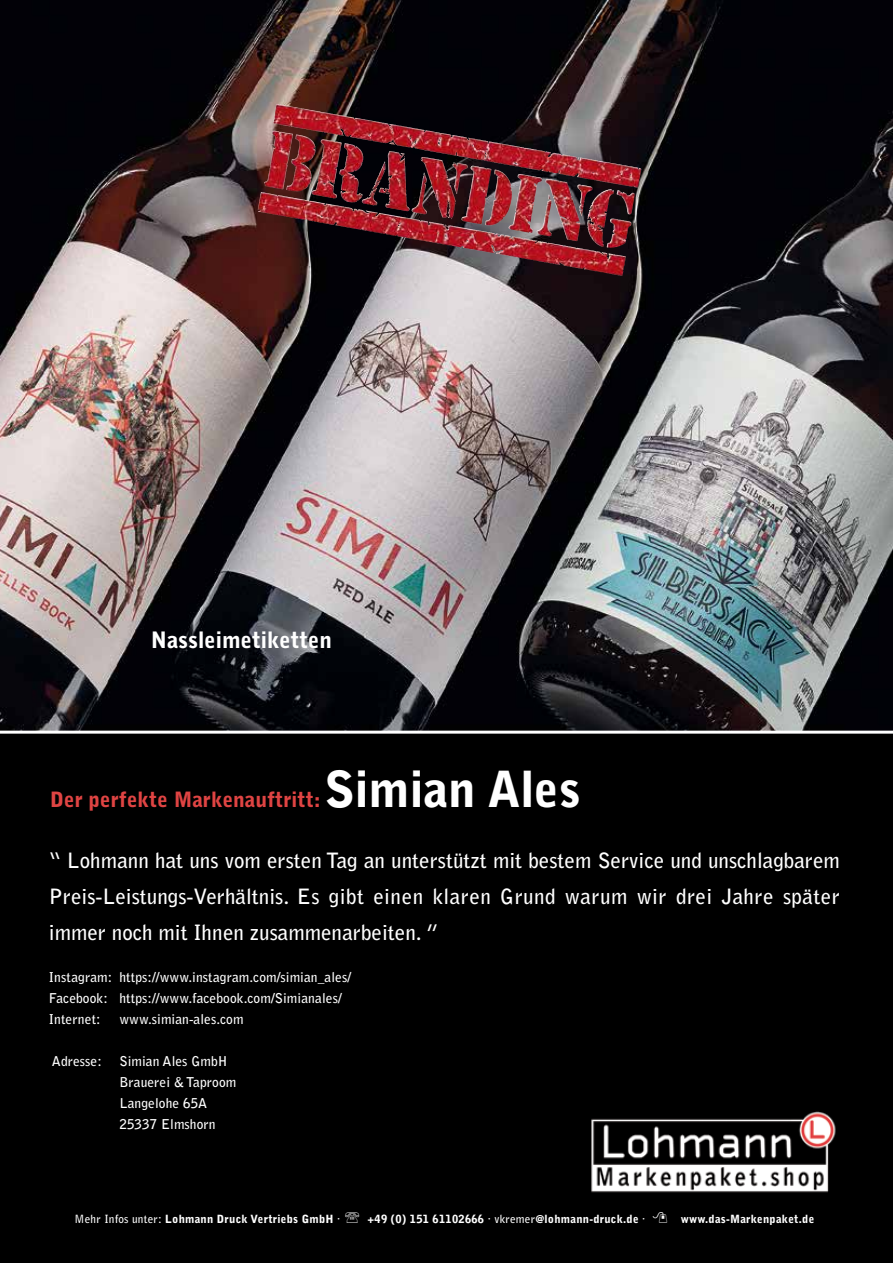
<style>
.page{position:relative;width:893px;height:1263px;background:#fff}
.page>*{position:absolute;margin:0;border:0;box-sizing:border-box;transform-origin:0 0}
.t1{font:900 49.5px "Bell Gothic Std";color:#fff}
.t2{font:900 22.5px "Bell Gothic Std";color:#fff}
.t3{font:700 21px/36px "Bell Gothic Std";color:#fff;text-align:justify}
.t4{font:900 21px "Bell Gothic Std";color:#df4443}
.t5{font:700 13.5px/21px "Bell Gothic Std";letter-spacing:.005em;color:#fff}
.t6{font:900 11.25px "Bell Gothic Std";letter-spacing:.02em;color:#fff}
.s1{font-weight:700}
</style>
<div class="page">
<img style="left:0;top:0;width:893px;height:1263px">
<div style="left:50px;top:770px;width:803px;height:65px;background:#000"></div>
<div style="left:73px;top:1210px;width:747px;height:21px;background:#000"></div>
<div style="left:584px;top:1108px;width:256px;height:93px;background:#000"></div>
<img style="left:591px;top:1111px;width:245px;height:82px">
<img style="left:273px;top:104px;width:71px;height:32px">
<hr style="left:0;top:731px;width:893px;height:3px;background:#fff">
<h2 class="t2" style="left:151px;top:627px;width:183px">Nassleimetiketten</h2>
<h1 class="t1" style="left:324px;top:761px;width:258px">Simian Ales</h1>
<h3 class="t4" style="left:50px;top:788px;width:272px">Der perfekte Markenauftritt:</h3>
<h3 class="t3" style="left:49px;top:843px;width:792px">“ Lohmann hat uns vom ersten Tag an unterstützt mit bestem Service und unschlagbarem Preis-Leistungs-Verhältnis. Es gibt einen klaren Grund warum wir drei Jahre später immer noch mit Ihnen zusammenarbeiten. ”</h3>
<p class="t5" style="left:49px;top:967px;width:304px">Instagram: https://www.instagram.com/simian_ales/<br>Facebook: https://www.facebook.com/Simianales/<br>Internet:</p>
<p class="t5" style="left:119px;top:1009px;width:126px">www.simian-ales.com</p>
<p class="t5" style="left:52px;top:1051px;width:51px">Adresse:</p>
<p class="t5" style="left:119px;top:1051px;width:118px">Simian Ales GmbH<br>Brauerei &amp; Taproom<br>Langelohe 65A<br>25337 Elmshorn</p>
<p class="t6" style="left:75px;top:1213px;width:267px"><span class="s1">Mehr Infos unter:</span> Lohmann Druck Vertriebs GmbH <span class="s1">·</span></p>
<p class="t6" style="left:368px;top:1213px;width:279px">+49 (0) 151 61102666 <span class="s1">· vkremer</span>@lohmann-druck.de <span class="s1">·</span></p>
<p class="t6" style="left:681px;top:1213px;width:135px">www.das-Markenpaket.de</p>
</div>
